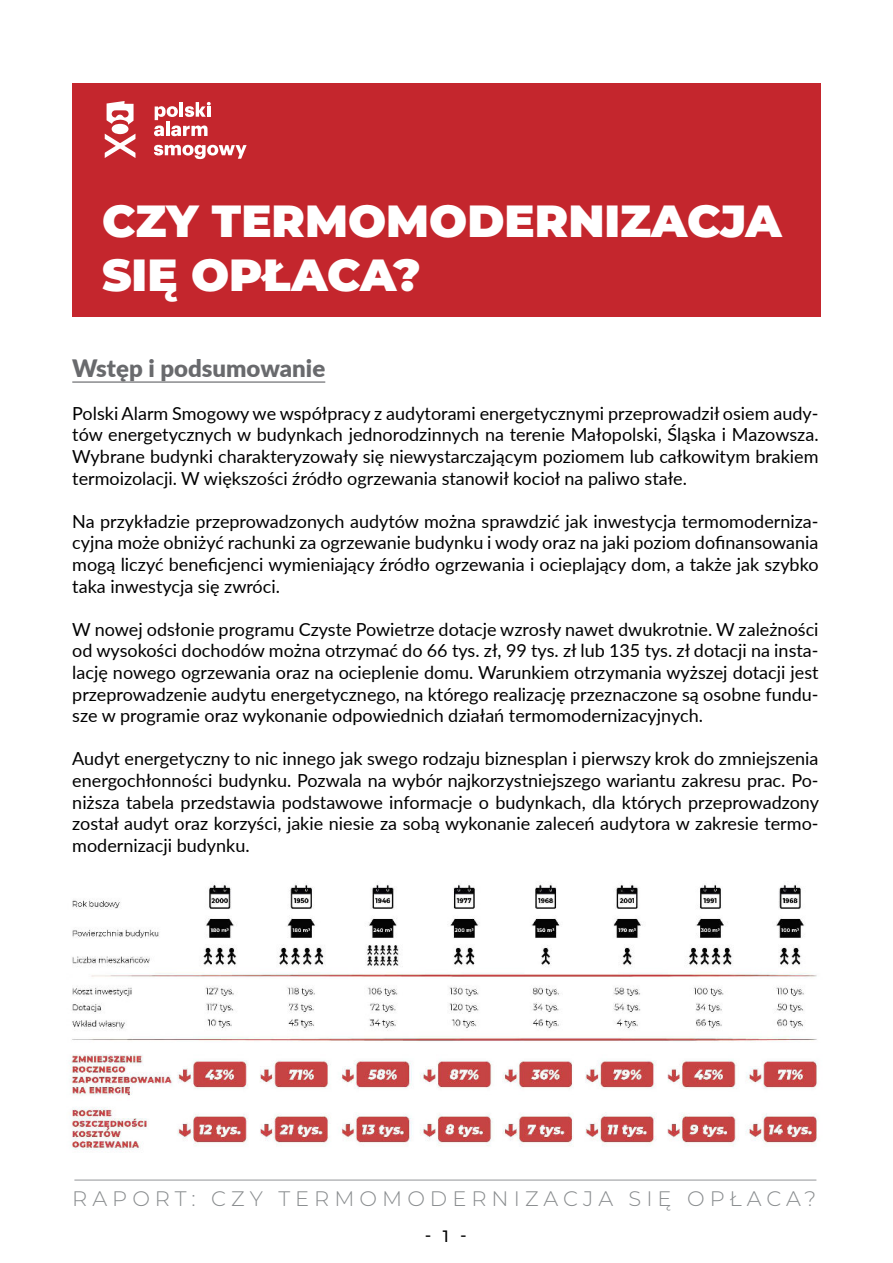
<style>
.page{position:relative;width:893px;height:1263px;background:#fff}
.page>*{position:absolute;margin:0;border:0;box-sizing:border-box;transform-origin:0 0}
.t1{font:900 45px/54px "Montserrat";color:#fff}
.t2{font:900 24px "Lato";color:#696a6d}
.t3{font:300 21px "Montserrat";letter-spacing:.24em;color:#898c8e}
.t4{font:18px/21.6px "Lato";color:#000;text-align:justify}
.t5{font:500 16.5px "Montserrat";color:#000}
</style>
<div class="page">
<hr style="left:74px;top:1180px;width:742px;height:1px;background:#939598">
<hr style="left:72px;top:381px;width:253px;height:2px;background:#696a6d">
<img style="left:71px;top:883px;width:747px;height:267px">
<div style="left:72px;top:83px;width:749px;height:234px;background:#c4262d"></div>
<svg style="left:105px;top:101px;width:31px;height:57px"></svg>
<svg style="left:154px;top:144px;width:93px;height:15px"></svg>
<svg style="left:154px;top:102px;width:57px;height:34px"></svg>
<h1 class="t1" style="left:102px;top:199px;width:681px">CZY TERMOMODERNIZACJA<br>SIĘ OPŁACA?</h1>
<h2 class="t2" style="left:72px;top:350px;width:254px">Wstęp i podsumowanie</h2>
<p class="t4" style="left:72px;top:402px;width:748px">Polski Alarm Smogowy we współpracy z audytorami energetycznymi przeprowadził osiem audy&shy;tów energetycznych w budynkach jednorodzinnych na terenie Małopolski, Śląska i Mazowsza.<br>Wybrane budynki charakteryzowały się niewystarczającym poziomem lub całkowitym brakiem termoizolacji. W większości źródło ogrzewania stanowił kocioł na paliwo stałe.</p>
<p class="t4" style="left:72px;top:510px;width:748px">Na przykładzie przeprowadzonych audytów można sprawdzić jak inwestycja termomoderniza&shy;cyjna może obniżyć rachunki za ogrzewanie budynku i wody oraz na jaki poziom dofinansowania mogą liczyć beneficjenci wymieniający źródło ogrzewania i ocieplający dom, a także jak szybko taka inwestycja się zwróci.</p>
<p class="t4" style="left:72px;top:618px;width:748px">W nowej odsłonie programu Czyste Powietrze dotacje wzrosły nawet dwukrotnie. W zależności od wysokości dochodów można otrzymać do 66 tys. zł, 99 tys. zł lub 135 tys. zł dotacji na insta&shy;lację nowego ogrzewania oraz na ocieplenie domu. Warunkiem otrzymania wyższej dotacji jest przeprowadzenie audytu energetycznego, na którego realizację przeznaczone są osobne fundu&shy;sze w programie oraz wykonanie odpowiednich działań termomodernizacyjnych.</p>
<p class="t4" style="left:72px;top:747px;width:748px">Audyt energetyczny to nic innego jak swego rodzaju biznesplan i pierwszy krok do zmniejszenia energochłonności budynku. Pozwala na wybór najkorzystniejszego wariantu zakresu prac. Po&shy;niższa tabela przedstawia podstawowe informacje o budynkach, dla których przeprowadzony został audyt oraz korzyści, jakie niesie za sobą wykonanie zaleceń audytora w zakresie termo&shy;modernizacji budynku.</p>
<p class="t3" style="left:72px;top:1191px;width:746px">RAPORT: CZY TERMOMODERNIZACJA SIĘ OPŁACA?</p>
<p class="t5" style="left:425px;top:1226px;width:44px">- 1 -</p>
</div>
